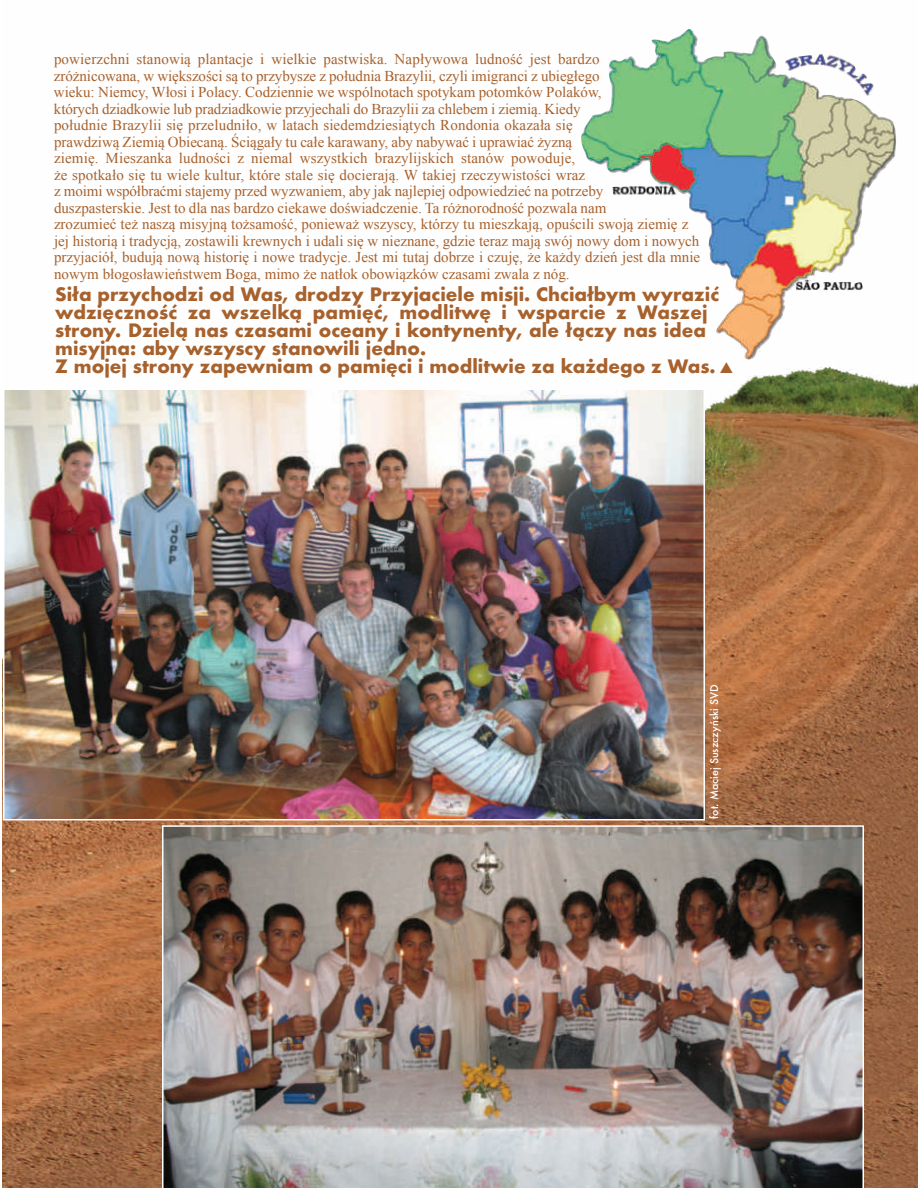
<style>
.page{position:relative;width:918px;height:1188px;background:#fff}
.page>*{position:absolute;margin:0;border:0;box-sizing:border-box;transform-origin:0 0}
.t1{font:700 18px/18px "Futura";color:#a7612c}
.t2{font:15px/16.5px "Times New Roman";color:#a7612c}
.t3{font:500 10.5px "Futura";color:#fff}
</style>
<div class="page">
<img style="left:3px;top:366px;width:915px;height:822px">
<img style="left:162px;top:825px;width:702px;height:363px">
<img style="left:6px;top:391px;width:696px;height:426px">
<div style="left:3px;top:388px;width:702px;height:432px;border:2px solid #fff"></div>
<img style="left:581px;top:29px;width:315px;height:331px">
<svg style="left:720px;top:366px;width:13px;height:7px"></svg>
<p class="t2" style="left:54px;top:53px;width:648px">powierzchni stanowią plantacje i wielkie pastwiska. Napływowa ludność jest bardzo<br>zróżnicowana, w większości są to przybysze z południa Brazylii, czyli imigranci z ubiegłego<br>wieku: Niemcy, Włosi i Polacy. Codziennie we wspólnotach spotykam potomków Polaków,<br>których dziadkowie lub pradziadkowie przyjechali do Brazylii za chlebem i ziemią. Kiedy<br>południe Brazylii się przeludniło, w latach siedemdziesiątych Rondonia okazała się<br>prawdziwą Ziemią Obiecaną. Ściągały tu całe karawany, aby nabywać i uprawiać żyzną<br>ziemię. Mieszanka ludności z niemal wszystkich brazylijskich stanów powoduje,<br>że spotkało się tu wiele kultur, które stale się docierają. W takiej rzeczywistości wraz<br>z moimi współbraćmi stajemy przed wyzwaniem, aby jak najlepiej odpowiedzieć na potrzeby<br>duszpasterskie. Jest to dla nas bardzo ciekawe doświadczenie. Ta różnorodność pozwala nam<br>zrozumieć też naszą misyjną tożsamość, ponieważ wszyscy, którzy tu mieszkają, opuścili swoją ziemię z jej historią i tradycją, zostawili krewnych i udali się w nieznane, gdzie teraz mają swój nowy dom i nowych przyjaciół, budują nową historię i nowe tradycje. Jest mi tutaj dobrze i czuję, że każdy dzień jest dla mnie nowym błogosławieństwem Boga, mimo że natłok obowiązków czasami zwala z nóg.</p>
<p class="t1" style="left:55px;top:286px;width:666px">Siła przychodzi od Was, drodzy Przyjaciele misji. Chciałbym wyrazić wdzięczność za wszelką pamięć, modlitwę i wsparcie z Waszej strony. Dzielą nas czasami oceany i kontynenty, ale łączy nas idea misyjna: aby wszyscy stanowili jedno.<br>Z mojej strony zapewniam o pamięci i modlitwie za każdego z Was.</p>
<p class="t3" style="left:709px;top:819px;width:136px;rotate:-90deg">fot. Maciej Suszczyński SVD</p>
</div>
